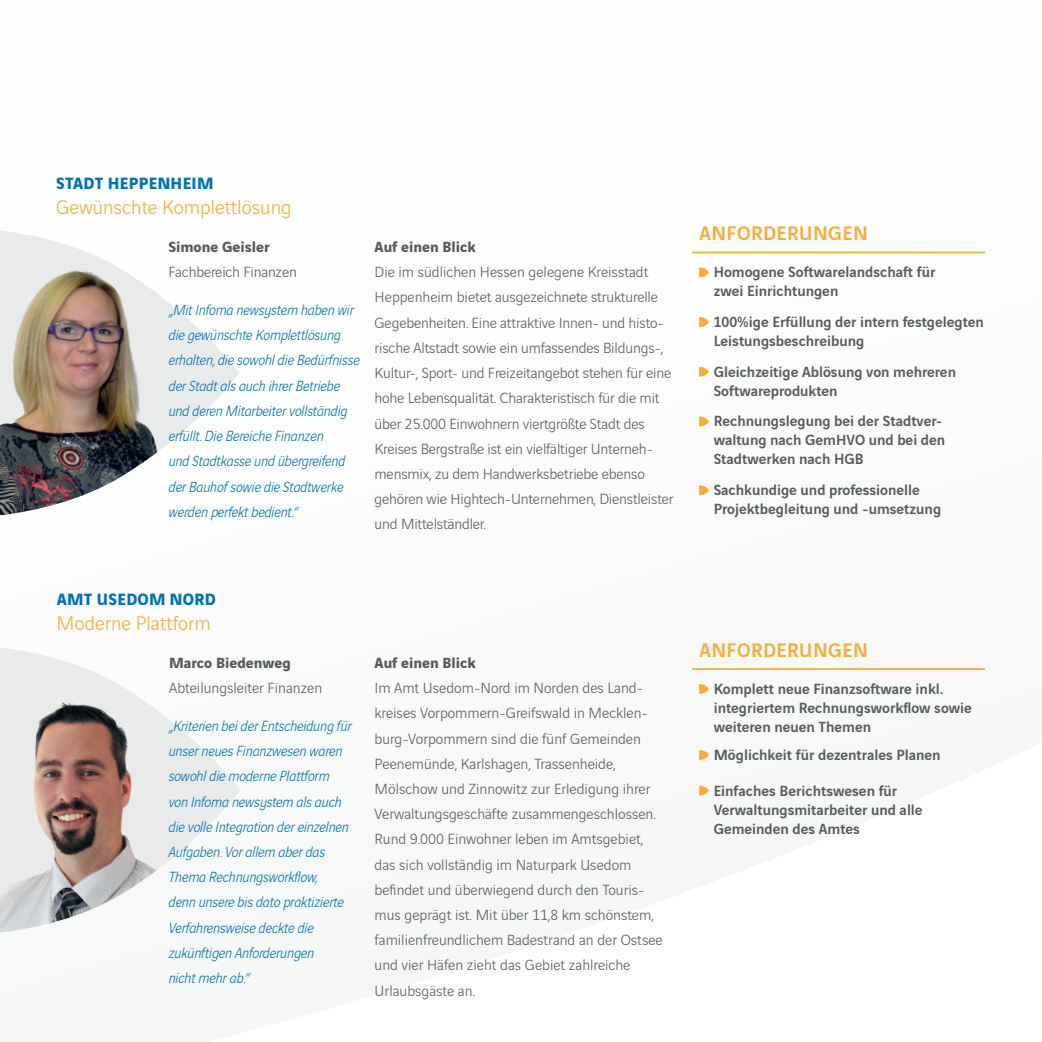
<style>
.page{position:relative;width:1042px;height:1042px;background:#fff}
.page>*{position:absolute;margin:0;border:0;box-sizing:border-box;transform-origin:0 0}
.t1{font:300 21px "Vinci Sans";color:#f9ac3a}
.t2{font:500 21px "Vinci Sans";letter-spacing:.02em;color:#f9ac3a}
.t3{font:700 17.5px "Vinci Sans";letter-spacing:.02em;color:#0071b9}
.t4{font:300 15.75px/25.2px "Vinci Sans";color:#585b5f}
.t5{font:italic 300 15.75px/25.2px "Vinci Sans";letter-spacing:-.01em;color:#0071b9}
.t6{font:500 15.75px/18.9px "Vinci Sans";color:#585b5f}
.t7{font:700 15.75px "Vinci Sans";color:#585b5f}
</style>
<div class="page">
<svg style="left:0;top:647px;width:240px;height:215px"></svg>
<img style="left:0;top:676px;width:168px;height:256px">
<hr style="left:692px;top:252px;width:293px;height:1px;background:#f9ac3a">
<svg style="left:699px;top:267px;width:10px;height:10px"></svg>
<svg style="left:699px;top:317px;width:10px;height:10px"></svg>
<svg style="left:699px;top:367px;width:10px;height:10px"></svg>
<svg style="left:699px;top:416px;width:10px;height:10px"></svg>
<svg style="left:699px;top:485px;width:10px;height:10px"></svg>
<svg style="left:0;top:230px;width:239px;height:208px"></svg>
<img style="left:0;top:259px;width:175px;height:256px">
<hr style="left:692px;top:668px;width:293px;height:2px;background:#f9ac3a">
<svg style="left:699px;top:684px;width:10px;height:10px"></svg>
<svg style="left:699px;top:750px;width:10px;height:10px"></svg>
<svg style="left:699px;top:785px;width:10px;height:10px"></svg>
<p class="t3" style="left:56px;top:169px;width:159px">STADT HEPPENHEIM</p>
<h1 class="t1" style="left:56px;top:192px;width:237px">Gewünschte Komplettlösung</h1>
<p class="t7" style="left:168px;top:234px;width:103px">Simone Geisler</p>
<p class="t4" style="left:168px;top:258px;width:130px">Fachbereich Finanzen</p>
<p class="t5" style="left:168px;top:296px;width:193px">„Mit Infoma newsystem haben wir die gewünschte Komplettlösung erhalten, die sowohl die Bedürfnisse der Stadt als auch ihrer Betriebe und deren Mitarbeiter vollständig erfüllt. Die Bereiche Finanzen<br>und Stadtkasse und übergreifend der Bauhof sowie die Stadtwerke werden perfekt bedient.“</p>
<p class="t7" style="left:375px;top:234px;width:103px">Auf einen Blick</p>
<p class="t4" style="left:375px;top:258px;width:300px">Die im südlichen Hessen gelegene Kreisstadt Heppenheim bietet ausgezeichnete strukturelle Gegebenheiten. Eine attraktive Innen- und histo&shy;rische Altstadt sowie ein umfassendes Bildungs-, Kultur-, Sport- und Freizeitangebot stehen für eine hohe Lebensqualität. Charakteristisch für die mit über 25.000 Einwohnern viertgrößte Stadt des Kreises Bergstraße ist ein vielfältiger Unterneh&shy;mensmix, zu dem Handwerksbetriebe ebenso gehören wie Hightech-Unternehmen, Dienstleister und Mittelständler.</p>
<p class="t3" style="left:57px;top:585px;width:160px">AMT USEDOM NORD</p>
<h1 class="t1" style="left:57px;top:608px;width:156px">Moderne Plattform</h1>
<p class="t7" style="left:169px;top:650px;width:123px">Marco Biedenweg</p>
<p class="t4" style="left:169px;top:674px;width:154px">Abteilungsleiter Finanzen</p>
<p class="t5" style="left:168px;top:712px;width:185px">„Kriterien bei der Entscheidung für unser neues Finanzwesen waren sowohl die moderne Plattform von Infoma newsystem als auch die volle Integration der einzelnen<br>Aufgaben. Vor allem aber das<br>Thema Rechnungsworkflow,<br>denn unsere bis dato praktizierte<br>Verfahrensweise deckte die zukünftigen Anforderungen<br>nicht mehr ab.“</p>
<p class="t7" style="left:375px;top:650px;width:103px">Auf einen Blick</p>
<p class="t4" style="left:375px;top:674px;width:290px">Im Amt Usedom-Nord im Norden des Land&shy;kreises Vorpommern-Greifswald in Mecklen&shy;burg-Vorpommern sind die fünf Gemeinden Peenemünde, Karlshagen, Trassenheide, Mölschow und Zinnowitz zur Erledigung ihrer Verwaltungsgeschäfte zusammengeschlossen.<br>Rund 9.000 Einwohner leben im Amtsgebiet, das sich vollständig im Naturpark Usedom befindet und überwiegend durch den Touris&shy;mus geprägt ist. Mit über 11,8 km schönstem, familienfreundlichem Badestrand an der Ostsee und vier Häfen zieht das Gebiet zahlreiche Urlaubsgäste an.</p>
<h1 class="t2" style="left:699px;top:217px;width:170px">ANFORDERUNGEN</h1>
<p class="t6" style="left:714px;top:261px;width:223px">Homogene Softwarelandschaft für zwei Einrichtungen</p>
<p class="t6" style="left:714px;top:311px;width:272px">100%ige Erfüllung der intern festgelegten<br>Leistungsbeschreibung</p>
<p class="t6" style="left:714px;top:361px;width:244px">Gleichzeitige Ablösung von mehreren<br>Softwareprodukten</p>
<p class="t6" style="left:714px;top:410px;width:233px">Rechnungslegung bei der Stadtver&shy;waltung nach GemHVO und bei den<br>Stadtwerken nach HGB</p>
<p class="t6" style="left:714px;top:479px;width:229px">Sachkundige und professionelle<br>Projektbegleitung und -umsetzung</p>
<h1 class="t2" style="left:699px;top:633px;width:170px">ANFORDERUNGEN</h1>
<p class="t6" style="left:714px;top:677px;width:260px">Komplett neue Finanzsoftware inkl. integriertem Rechnungsworkflow sowie weiteren neuen Themen</p>
<p class="t6" style="left:714px;top:744px;width:228px">Möglichkeit für dezentrales Planen</p>
<p class="t6" style="left:714px;top:780px;width:210px">Einfaches Berichtswesen für<br>Verwaltungsmitarbeiter und alle<br>Gemeinden des Amtes</p>
</div>
